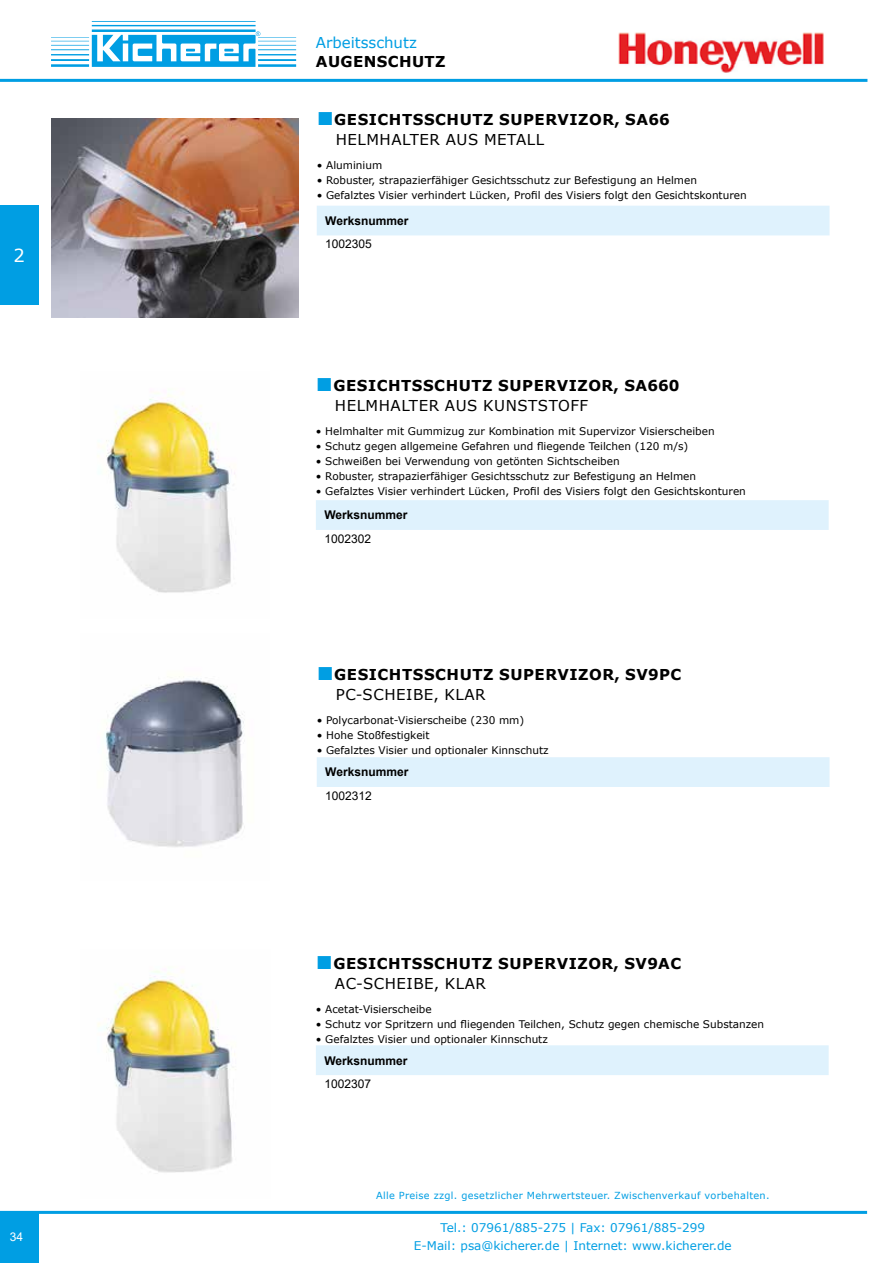
<style>
.page{position:relative;width:893px;height:1263px;background:#fff}
.page>*{position:absolute;margin:0;border:0;box-sizing:border-box;transform-origin:0 0}
.t1{font:18px "Verdana";color:#fff}
.t2{font:700 15px/19.4px "Verdana";letter-spacing:.035em;color:#000}
.t3{font:15px "Verdana";color:#009ee3}
.t4{font:12px/18px "Verdana";color:#009ee3;text-align:center}
.t5{font:700 12px "Arial";color:#000}
.t6{font:12px "Arial";color:#000}
.t7{font:12px "Arial";color:#fff}
.t8{font:10.5px "Verdana";color:#000}
.t9{font:9.75px "Verdana";letter-spacing:.03em;color:#009ee3}
.s1{font-family:"Times New Roman";font-weight:400;font-size:28.5px;color:#009ee3}
.s2{font-weight:400}
</style>
<div class="page">
<hr style="left:0;top:79px;width:867px;height:3px;background:#009ee3">
<div style="left:0;top:1211px;width:39px;height:52px;background:#009ee3"></div>
<svg style="left:51px;top:21px;width:245px;height:46px"></svg>
<div style="left:0;top:205px;width:38px;height:99px;background:#009ee3"></div>
<hr style="left:0;top:1211px;width:867px;height:3px;background:#009ee3">
<img style="left:618px;top:32px;width:206px;height:41px">
<div style="left:317px;top:206px;width:512px;height:29px;background:#dff2fd"></div>
<img style="left:51px;top:119px;width:247px;height:198px">
<div style="left:316px;top:500px;width:513px;height:30px;background:#dff2fd"></div>
<img style="left:98px;top:393px;width:137px;height:200px">
<div style="left:317px;top:757px;width:512px;height:30px;background:#dff2fd"></div>
<img style="left:105px;top:676px;width:139px;height:171px">
<div style="left:316px;top:1045px;width:513px;height:30px;background:#dff2fd"></div>
<img style="left:97px;top:971px;width:139px;height:202px">
<h1 class="t1" style="left:13px;top:243px;width:13px">2</h1>
<p class="t7" style="left:10px;top:1229px;width:15px">34</p>
<h2 class="t3" style="left:316px;top:32px;width:103px">Arbeitsschutz</h2>
<h2 class="t2" style="left:316px;top:52px;width:131px">AUGENSCHUTZ</h2>
<h2 class="t2" style="left:336px;top:110px;width:335px;text-indent:-19px"><span class="s1">■</span>GESICHTSSCHUTZ SUPERVIZOR, SA66<br><span class="s2">HELMHALTER AUS METALL</span></h2>
<p class="t8" style="left:317px;top:158px;width:67px">• Aluminium</p>
<p class="t8" style="left:317px;top:173px;width:382px">• Robuster, strapazierfähiger Gesichtsschutz zur Befestigung an Helmen</p>
<p class="t8" style="left:317px;top:188px;width:432px">• Gefalztes Visier verhindert Lücken, Profil des Visiers folgt den Gesichtskonturen</p>
<p class="t5" style="left:325px;top:212px;width:85px">Werksnummer</p>
<p class="t6" style="left:325px;top:236px;width:48px">1002305</p>
<h2 class="t2" style="left:335px;top:376px;width:346px;text-indent:-19px"><span class="s1">■</span>GESICHTSSCHUTZ SUPERVIZOR, SA660<br><span class="s2">HELMHALTER AUS KUNSTSTOFF</span></h2>
<p class="t8" style="left:316px;top:424px;width:400px">• Helmhalter mit Gummizug zur Kombination mit Supervizor Visierscheiben</p>
<p class="t8" style="left:316px;top:439px;width:374px">• Schutz gegen allgemeine Gefahren und fliegende Teilchen (120 m/s)</p>
<p class="t8" style="left:316px;top:454px;width:305px">• Schweißen bei Verwendung von getönten Sichtscheiben</p>
<p class="t8" style="left:316px;top:469px;width:382px">• Robuster, strapazierfähiger Gesichtsschutz zur Befestigung an Helmen</p>
<p class="t8" style="left:316px;top:484px;width:432px">• Gefalztes Visier verhindert Lücken, Profil des Visiers folgt den Gesichtskonturen</p>
<p class="t5" style="left:324px;top:507px;width:85px">Werksnummer</p>
<p class="t6" style="left:324px;top:530px;width:48px">1002302</p>
<h2 class="t2" style="left:336px;top:665px;width:347px;text-indent:-19px"><span class="s1">■</span>GESICHTSSCHUTZ SUPERVIZOR, SV9PC<br><span class="s2">PC-SCHEIBE, KLAR</span></h2>
<p class="t8" style="left:317px;top:713px;width:209px">• Polycarbonat-Visierscheibe (230 mm)</p>
<p class="t8" style="left:317px;top:728px;width:114px">• Hohe Stoßfestigkeit</p>
<p class="t8" style="left:317px;top:743px;width:234px">• Gefalztes Visier und optionaler Kinnschutz</p>
<p class="t5" style="left:325px;top:764px;width:85px">Werksnummer</p>
<p class="t6" style="left:325px;top:787px;width:48px">1002312</p>
<h2 class="t2" style="left:335px;top:954px;width:348px;text-indent:-19px"><span class="s1">■</span>GESICHTSSCHUTZ SUPERVIZOR, SV9AC<br><span class="s2">AC-SCHEIBE, KLAR</span></h2>
<p class="t8" style="left:316px;top:1002px;width:117px">• Acetat-Visierscheibe</p>
<p class="t8" style="left:316px;top:1017px;width:450px">• Schutz vor Spritzern und fliegenden Teilchen, Schutz gegen chemische Substanzen</p>
<p class="t8" style="left:316px;top:1032px;width:234px">• Gefalztes Visier und optionaler Kinnschutz</p>
<p class="t5" style="left:324px;top:1052px;width:85px">Werksnummer</p>
<p class="t6" style="left:324px;top:1075px;width:48px">1002307</p>
<p class="t9" style="left:376px;top:1189px;width:395px">Alle Preise zzgl. gesetzlicher Mehrwertsteuer. Zwischenverkauf vorbehalten.</p>
<p class="t4" style="left:414px;top:1219px;width:319px">Tel.: 07961/885-275 | Fax: 07961/885-299<br>E-Mail: psa@kicherer.de | Internet: www.kicherer.de</p>
</div>
